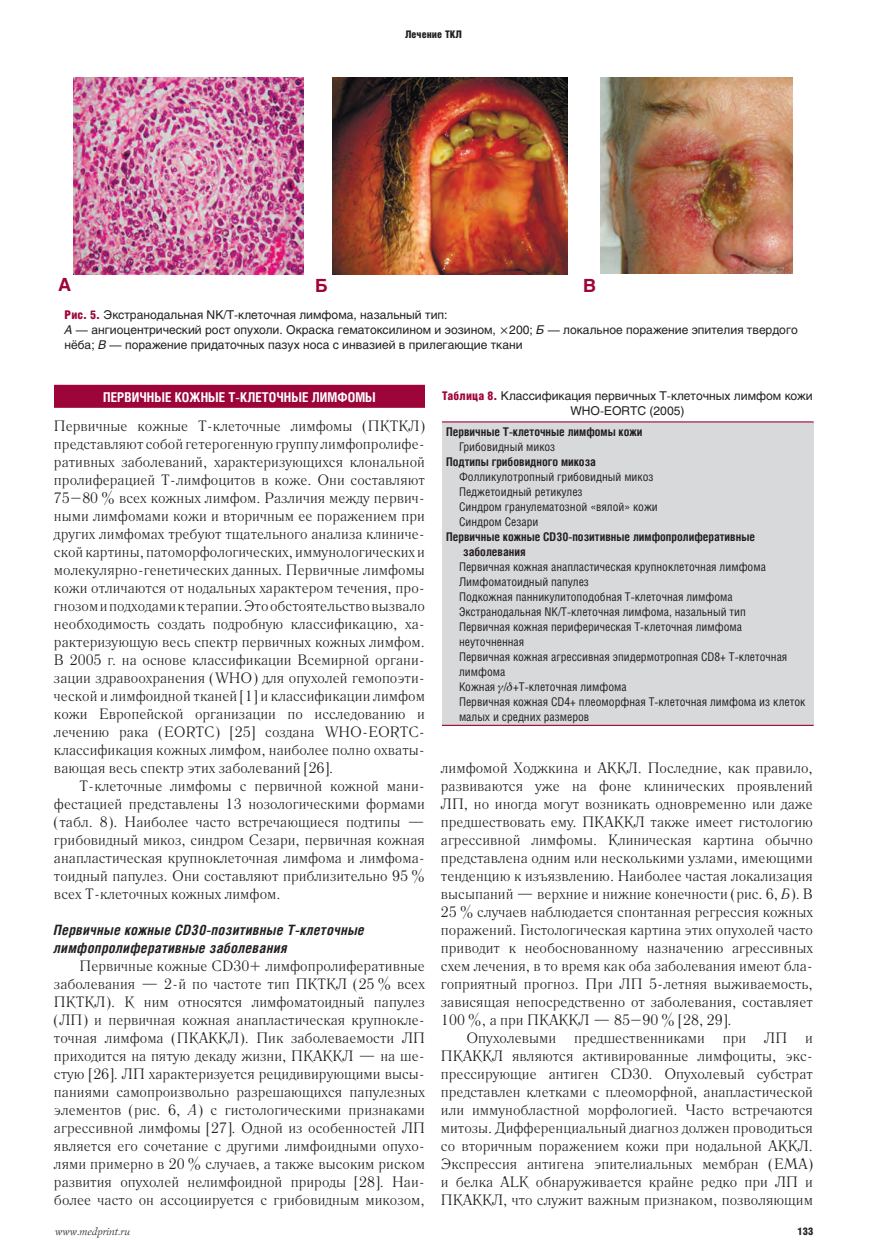
<style>
.page{position:relative;width:881px;height:1256px;background:#fff}
.page>*{position:absolute;margin:0;border:0;box-sizing:border-box;transform-origin:0 0}
.t1{font:700 18px "Helios";color:#9d053a}
.t2{font:15px/18px "Literaturnaya C";color:#231f20;text-align:justify}
.t3{font:italic 700 14.25px/18px "Helios Cond";letter-spacing:.025em;color:#231f20}
.t4{font:700 13.5px "Helios Cond";letter-spacing:.005em;color:#fff}
.t5{font:12px/15px "Helios Cond";color:#231f20}
.t6{font:12px/15px "Helios";color:#231f20}
.t7{font:700 12px/15px "Helios Cond";color:#231f20}
.t8{font:italic 10.5px "Lazurski C";color:#231f20}
.t9{font:900 10.5px "Helios Cond";letter-spacing:.005em;color:#231f20}
.s1{font-family:"Helios Cond";font-weight:900;color:#9d053a}
.s2{font-style:italic}
</style>
<div class="page">
<img style="left:73px;top:78px;width:230px;height:196px">
<img style="left:332px;top:78px;width:235px;height:196px">
<img style="left:600px;top:78px;width:191px;height:196px">
<div style="left:54px;top:385px;width:371px;height:23px;background:#ab2a58"></div>
<div style="left:54px;top:385px;width:371px;height:22px;background:#9d053a"></div>
<div style="left:442px;top:422px;width:371px;height:303px;background:#d8d9db"></div>
<hr style="left:442px;top:421px;width:371px;height:1px;background:#9d053a">
<hr style="left:442px;top:724px;width:371px;height:1px;background:#9d053a">
<p class="t9" style="left:405px;top:31px;width:58px">Лечение ТКЛ</p>
<p class="t1" style="left:58px;top:277px;width:15px">А</p>
<p class="t1" style="left:315px;top:278px;width:14px">Б</p>
<p class="t1" style="left:583px;top:278px;width:14px">В</p>
<p class="t6" style="left:64px;top:308px;width:734px"><span class="s1">Рис. 5.</span> Экстранодальная NK/Т-клеточная лимфома, назальный тип:<br><span class="s2">А</span> — ангиоцентрический рост опухоли. Окраска гематоксилином и эозином, 200; <span class="s2">Б</span> — локальное поражение эпителия твердого нёба; <span class="s2">В</span> — поражение придаточных пазух носа с инвазией в прилегающие ткани</p>
<p class="t4" style="left:103px;top:392px;width:274px">ПЕРВИЧНЫЕ КОЖНЫЕ Т-КЛЕТОЧНЫЕ ЛИМФОМЫ</p>
<p class="t2" style="left:54px;top:418px;width:372px">Первичные кожные Т-клеточные лимфомы (ПКТКЛ) представляют собой гетерогенную группу лимфопролифе&shy;ративных заболеваний, характеризующихся клональной пролиферацией Т-лимфоцитов в коже. Они составляют 75–80 % всех кожных лимфом. Различия между первич&shy;ными лимфомами кожи и вторичным ее поражением при других лимфомах требуют тщательного анализа клиниче&shy;ской картины, патоморфологических, иммунологических и молекулярно-генетических данных. Первичные лимфомы кожи отличаются от нодальных характером течения, про&shy;гнозом и подходами к терапии. Это обстоятельство вызвало необходимость создать подробную классификацию, ха&shy;рактеризующую весь спектр первичных кожных лимфом.<br>В 2005 г. на основе классификации Всемирной органи&shy;зации здравоохранения (WHO) для опухолей гемопоэти&shy;ческой и лимфоидной тканей [1] и классификации лимфом кожи Европейской организации по исследованию и лечению рака (EORTC) [25] создана WHO-EORTC&shy;классификация кожных лимфом, наиболее полно охваты&shy;вающая весь спектр этих заболеваний [26].</p>
<p class="t2" style="left:54px;top:778px;width:372px;text-indent:26px">Т-клеточные лимфомы с первичной кожной мани&shy;фестацией представлены 13 нозологическими формами (табл. 8). Наиболее часто встречающиеся подтипы — грибовидный микоз, синдром Сезари, первичная кожная анапластическая крупноклеточная лимфома и лимфома&shy;тоидный папулез. Они составляют приблизительно 95 % всех Т-клеточных кожных лимфом.</p>
<p class="t3" style="left:54px;top:922px;width:312px">Первичные кожные CD30-позитивные Т-клеточные лимфопролиферативные заболевания</p>
<p class="t2" style="left:54px;top:958px;width:372px;text-indent:26px">Первичные кожные CD30+ лимфопролиферативные заболевания — 2-й по частоте тип ПКТКЛ (25 % всех ПКТКЛ). К ним относятся лимфоматоидный папулез (ЛП) и первичная кожная анапластическая крупнокле&shy;точная лимфома (ПКАККЛ). Пик заболеваемости ЛП приходится на пятую декаду жизни, ПКАККЛ — на ше&shy;стую [26]. ЛП характеризуется рецидивирующими высы&shy;паниями самопроизвольно разрешающихся папулезных элементов (рис. 6, <span class="s2">А</span>) с гистологическими признаками агрессивной лимфомы [27]. Одной из особенностей ЛП является его сочетание с другими лимфоидными опухо&shy;лями примерно в 20 % случаев, а также высоким риском развития опухолей нелимфоидной природы [28]. Наи&shy;более часто он ассоциируется с грибовидным микозом,</p>
<p class="t8" style="left:54px;top:1226px;width:76px">www.medprint.ru</p>
<p class="t6" style="left:442px;top:389px;width:372px;text-align:center"><span class="s1">Таблица 8.</span> Классификация первичных Т-клеточных лимфом кожи<br>WHO-EORTC (2005)</p>
<p class="t7" style="left:446px;top:425px;width:198px">Первичные Т-клеточные лимфомы кожи</p>
<p class="t5" style="left:459px;top:440px;width:98px">Грибовидный микоз</p>
<p class="t7" style="left:446px;top:455px;width:151px">Подтипы грибовидного микоза</p>
<p class="t5" style="left:459px;top:470px;width:200px">Фолликулотропный грибовидный микоз<br>Педжетоидный ретикулез<br>Синдром гранулематозной «вялой» кожи<br>Синдром Сезари</p>
<p class="t7" style="left:463px;top:530px;width:293px;text-indent:-17px">Первичные кожные CD30-позитивные лимфопролиферативные заболевания</p>
<p class="t5" style="left:459px;top:560px;width:348px">Первичная кожная анапластическая крупноклеточная лимфома Лимфоматоидный папулез<br>Подкожная панникулитоподобная Т-клеточная лимфома Экстранодальная NK/Т-клеточная лимфома, назальный тип<br>Первичная кожная периферическая Т-клеточная лимфома неуточненная<br>Первичная кожная агрессивная эпидермотропная CD8+ Т-клеточная лимфома<br>Кожная / +Т-клеточная лимфома<br>Первичная кожная CD4+ плеоморфная Т-клеточная лимфома из клеток малых и средних размеров</p>
<p class="t2" style="left:441px;top:760px;width:373px">лимфомой Ходжкина и АККЛ. Последние, как правило, развиваются уже на фоне клинических проявлений ЛП, но иногда могут возникать одновременно или даже предшествовать ему. ПКАККЛ также имеет гистологию агрессивной лимфомы. Клиническая картина обычно представлена одним или несколькими узлами, имеющими тенденцию к изъязвлению. Наиболее частая локализация высыпаний — верхние и нижние конечности (рис. 6, <span class="s2">Б</span>). В 25 % случаев наблюдается спонтанная регрессия кожных поражений. Гистологическая картина этих опухолей часто приводит к необоснованному назначению агрессивных схем лечения, в то время как оба заболевания имеют бла&shy;гоприятный прогноз. При ЛП 5-летняя выживаемость, зависящая непосредственно от заболевания, составляет 100 %, а при ПКАККЛ — 85–90 % [28, 29].</p>
<p class="t2" style="left:441px;top:1030px;width:373px;text-indent:26px">Опухолевыми предшественниками при ЛП и ПКАККЛ являются активированные лимфоциты, экс&shy;прессирующие антиген CD30. Опухолевый субстрат представлен клетками с плеоморфной, анапластической или иммунобластной морфологией. Часто встречаются митозы. Дифференциальный диагноз должен проводиться со вторичным поражением кожи при нодальной АККЛ.<br>Экспрессия антигена эпителиальных мембран (EMA) и белка ALK обнаруживается крайне редко при ЛП и ПКАККЛ, что служит важным признаком, позволяющим</p>
<p class="t9" style="left:797px;top:1227px;width:17px">133</p>
</div>
